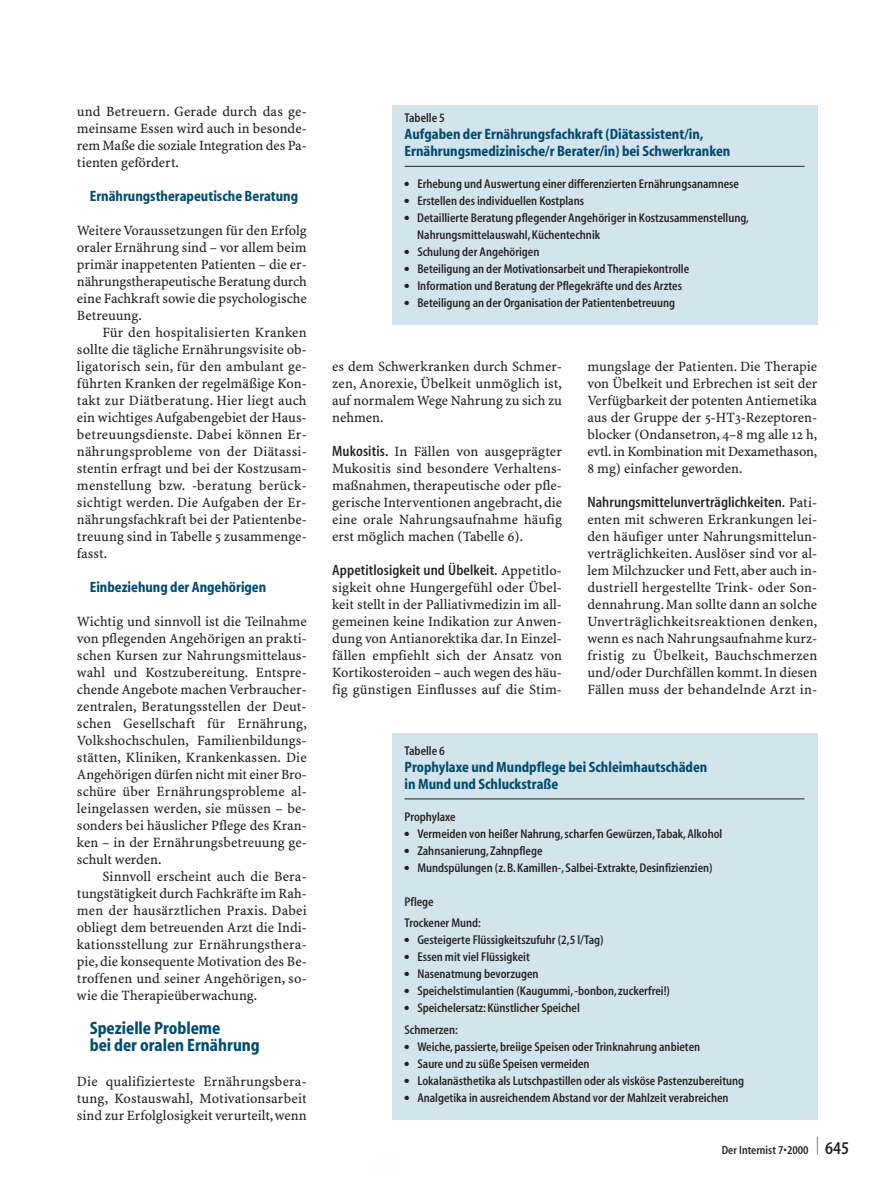
<style>
.page{position:relative;width:893px;height:1178px;background:#fff}
.page>*{position:absolute;margin:0;border:0;box-sizing:border-box;transform-origin:0 0}
.t1{font:700 18px/17px "Myriad";color:#004b6c}
.t2{font:700 15px/17px "Myriad";color:#004b6c}
.t3{font:600 15px "Myriad";letter-spacing:.005em;color:#231f20}
.t4{font:14.25px/17px "S Minion Plus";color:#231f20;text-align:justify}
.t5{font:600 12.75px/21.5px "Myriad";color:#231f20}
.t6{font:600 12px "Myriad";color:#231f20}
.s1{font-family:"Myriad";font-weight:600;font-size:15px}
.s2{font-family:"S Minion Plus";font-weight:400;font-size:14.25px}
.s3{font-size:18px}
</style>
<div class="page">
<div style="left:392px;top:105px;width:425px;height:219px;background:#d3e4ed"></div>
<hr style="left:404px;top:166px;width:400px;height:1px;background:#231f20">
<div style="left:392px;top:733px;width:425px;height:386px;background:#d3e4ed"></div>
<hr style="left:404px;top:798px;width:400px;height:1px;background:#231f20">
<p class="t4" style="left:77px;top:104px;width:231px">und Betreuern. Gerade durch das ge&shy;meinsame Essen wird auch in besonde&shy;rem Maße die soziale Integration des Pa&shy;tienten gefördert.</p>
<p class="t2" style="left:90px;top:189px;width:210px">Ernährungstherapeutische Beratung</p>
<p class="t4" style="left:77px;top:223px;width:231px">Weitere Voraussetzungen für den Erfolg oraler Ernährung sind – vor allem beim primär inappetenten Patienten – die er&shy;nährungstherapeutische Beratung durch eine Fachkraft sowie die psychologische Betreuung.</p>
<p class="t4" style="left:77px;top:325px;width:231px;text-indent:26px">Für den hospitalisierten Kranken sollte die tägliche Ernährungsvisite ob&shy;ligatorisch sein, für den ambulant ge&shy;führten Kranken der regelmäßige Kon&shy;takt zur Diätberatung. Hier liegt auch ein wichtiges Aufgabengebiet der Haus&shy;betreuungsdienste. Dabei können Er&shy;nährungsprobleme von der Diätassi&shy;stentin erfragt und bei der Kostzusam&shy;menstellung bzw. -beratung berück&shy;sichtigt werden. Die Aufgaben der Er&shy;nährungsfachkraft bei der Patientenbe&shy;treuung sind in Tabelle 5 zusammenge&shy;fasst.</p>
<p class="t2" style="left:90px;top:580px;width:178px">Einbeziehung der Angehörigen</p>
<p class="t4" style="left:77px;top:614px;width:231px">Wichtig und sinnvoll ist die Teilnahme von pflegenden Angehörigen an prakti&shy;schen Kursen zur Nahrungsmittelaus&shy;wahl und Kostzubereitung. Entspre&shy;chende Angebote machen Verbraucher&shy;zentralen, Beratungsstellen der Deut&shy;schen Gesellschaft für Ernährung, Volkshochschulen, Familienbildungs&shy;stätten, Kliniken, Krankenkassen. Die Angehörigen dürfen nicht mit einer Bro&shy;schüre über Ernährungsprobleme al&shy;leingelassen werden, sie müssen – be&shy;sonders bei häuslicher Pflege des Kran&shy;ken – in der Ernährungsbetreuung ge&shy;schult werden.</p>
<p class="t4" style="left:77px;top:869px;width:231px;text-indent:26px">Sinnvoll erscheint auch die Bera&shy;tungstätigkeit durch Fachkräfte im Rah&shy;men der hausärztlichen Praxis. Dabei obliegt dem betreuenden Arzt die Indi&shy;kationsstellung zur Ernährungsthera&shy;pie, die konsequente Motivation des Be&shy;troffenen und seiner Angehörigen, so&shy;wie die Therapieüberwachung.</p>
<p class="t1" style="left:90px;top:1021px;width:171px">Spezielle Probleme<br>bei der oralen Ernährung</p>
<p class="t4" style="left:77px;top:1073px;width:231px">Die qualifizierteste Ernährungsbera&shy;tung, Kostauswahl, Motivationsarbeit sind zur Erfolglosigkeit verurteilt, wenn</p>
<p class="t5" style="left:404px;top:108px;width:42px">Tabelle 5</p>
<p class="t2" style="left:404px;top:127px;width:327px">Aufgaben der Ernährungsfachkraft (Diätassistent/in,<br>Ernährungsmedizinische/r Berater/in) bei Schwerkranken</p>
<p class="t5" style="left:404px;top:174px;width:336px">● Erhebung und Auswertung einer differenzierten Ernährungsanamnese</p>
<p class="t5" style="left:404px;top:191px;width:181px">● Erstellen des individuellen Kostplans</p>
<p class="t5" style="left:417px;top:210px;width:333px;line-height:17px;text-indent:-13px">● Detaillierte Beratung pflegender Angehöriger in Kostzusammenstellung,<br>Nahrungsmittelauswahl, Küchentechnik</p>
<p class="t5" style="left:404px;top:242px;width:136px">● Schulung der Angehörigen</p>
<p class="t5" style="left:404px;top:259px;width:286px">● Beteiligung an der Motivationsarbeit und Therapiekontrolle</p>
<p class="t5" style="left:404px;top:276px;width:279px">● Information und Beratung der Pflegekräfte und des Arztes</p>
<p class="t5" style="left:404px;top:293px;width:272px">● Beteiligung an der Organisation der Patientenbetreuung</p>
<p class="t4" style="left:332px;top:358px;width:231px">es dem Schwerkranken durch Schmer&shy;zen, Anorexie, Übelkeit unmöglich ist, auf normalem Wege Nahrung zu sich zu nehmen.</p>
<p class="t4" style="left:332px;top:443px;width:231px"><span class="s1">Mukositis.</span> In Fällen von ausgeprägter Mukositis sind besondere Verhaltens&shy;maßnahmen, therapeutische oder pfle&shy;gerische Interventionen angebracht, die eine orale Nahrungsaufnahme häufig erst möglich machen (Tabelle 6).</p>
<p class="t3" style="left:332px;top:564px;width:231px">Appetitlosigkeit und Übelkeit. <span class="s2">Appetitlo-</span></p>
<p class="t4" style="left:332px;top:580px;width:231px">sigkeit ohne Hungergefühl oder Übel&shy;keit stellt in der Palliativmedizin im all&shy;gemeinen keine Indikation zur Anwen&shy;dung von Antianorektika dar. In Einzel&shy;fällen empfiehlt sich der Ansatz von Kortikosteroiden – auch wegen des häu&shy;fig günstigen Einflusses auf die Stim-</p>
<p class="t4" style="left:587px;top:358px;width:231px">mungslage der Patienten. Die Therapie von Übelkeit und Erbrechen ist seit der Verfügbarkeit der potenten Antiemetika aus der Gruppe der 5-HT3-Rezeptoren&shy;blocker (Ondansetron, 4–8 mg alle 12 h, evtl.in Kombination mit Dexamethason, 8 mg) einfacher geworden.</p>
<p class="t3" style="left:587px;top:496px;width:231px">Nahrungsmittelunverträglichkeiten. <span class="s2">Pati-</span></p>
<p class="t4" style="left:587px;top:512px;width:231px">enten mit schweren Erkrankungen lei&shy;den häufiger unter Nahrungsmittelun&shy;verträglichkeiten. Auslöser sind vor al&shy;lem Milchzucker und Fett, aber auch in&shy;dustriell hergestellte Trink- oder Son&shy;dennahrung. Man sollte dann an solche Unverträglichkeitsreaktionen denken, wenn es nach Nahrungsaufnahme kurz&shy;fristig zu Übelkeit, Bauchschmerzen und/oder Durchfällen kommt. In diesen Fällen muss der behandelnde Arzt in-</p>
<p class="t5" style="left:404px;top:740px;width:42px">Tabelle 6</p>
<p class="t2" style="left:404px;top:759px;width:304px">Prophylaxe und Mundpflege bei Schleimhautschäden in Mund und Schluckstraße</p>
<p class="t5" style="left:404px;top:806px;width:53px">Prophylaxe</p>
<p class="t5" style="left:404px;top:823px;width:319px">● Vermeiden von heißer Nahrung, scharfen Gewürzen,Tabak, Alkohol</p>
<p class="t5" style="left:404px;top:840px;width:139px">● Zahnsanierung, Zahnpflege</p>
<p class="t5" style="left:404px;top:857px;width:309px">● Mundspülungen (z.B.Kamillen-, Salbei-Extrakte, Desinfizienzien)</p>
<p class="t5" style="left:404px;top:892px;width:78px">Pflege<br>Trockener Mund:</p>
<p class="t5" style="left:404px;top:930px;width:200px">● Gesteigerte Flüssigkeitszufuhr (2,5 l/Tag)</p>
<p class="t5" style="left:404px;top:947px;width:127px">● Essen mit viel Flüssigkeit</p>
<p class="t5" style="left:404px;top:964px;width:135px">● Nasenatmung bevorzugen</p>
<p class="t5" style="left:404px;top:981px;width:267px">● Speichelstimulantien (Kaugummi, -bonbon, zuckerfrei!)</p>
<p class="t5" style="left:404px;top:998px;width:177px">● Speichelersatz: Künstlicher Speichel<br>Schmerzen:</p>
<p class="t5" style="left:404px;top:1037px;width:297px">● Weiche, passierte, breiige Speisen oder Trinknahrung anbieten</p>
<p class="t5" style="left:404px;top:1054px;width:186px">● Saure und zu süße Speisen vermeiden</p>
<p class="t5" style="left:404px;top:1071px;width:341px">● Lokalanästhetika als Lutschpastillen oder als visköse Pastenzubereitung</p>
<p class="t5" style="left:404px;top:1088px;width:325px">● Analgetika in ausreichendem Abstand vor der Mahlzeit verabreichen</p>
<p class="t6" style="left:721px;top:1144px;width:129px">Der Internist 7•2000 <sup>|</sup> <span class="s3">645</span></p>
</div>
